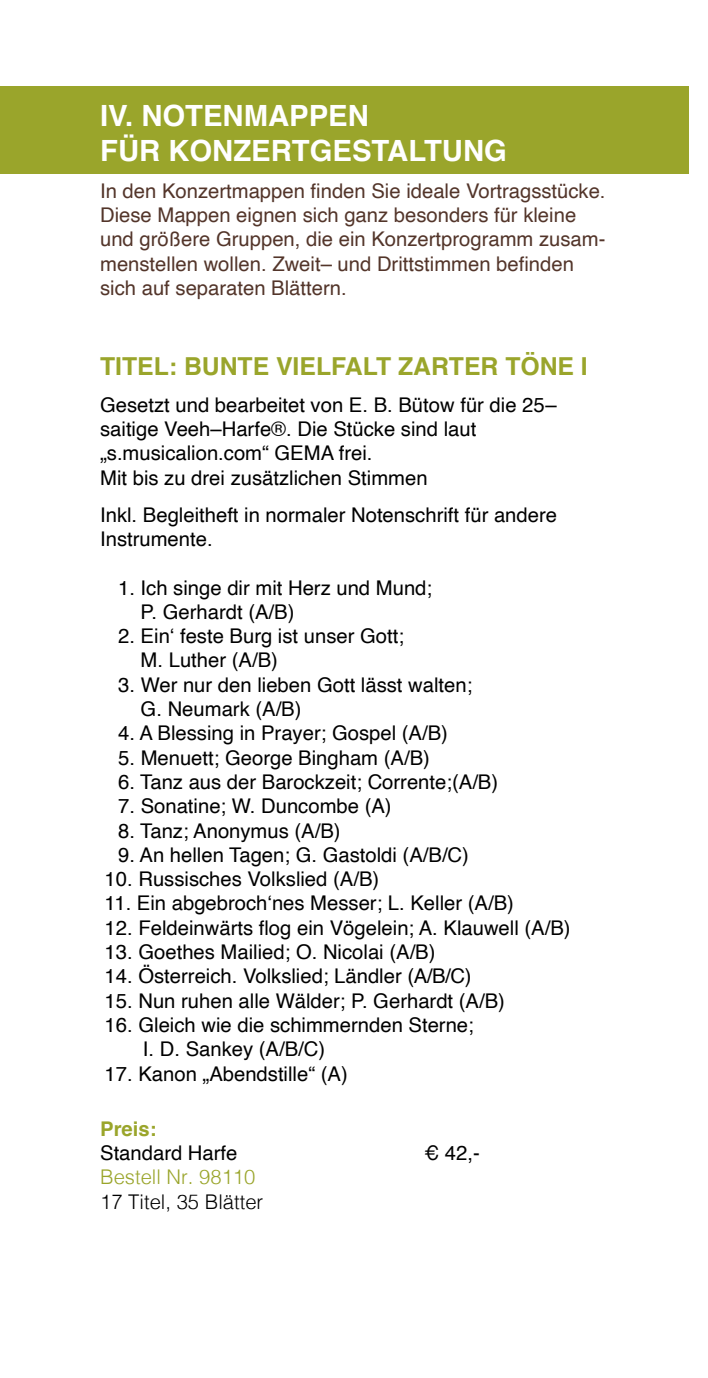
<style>
.page{position:relative;width:708px;height:1378px;background:#fff}
.page>*{position:absolute;margin:0;border:0;box-sizing:border-box;transform-origin:0 0}
.t1{font:700 29.25px/35.1px "Helvetica";color:#fff}
.t2{font:700 24.75px "Helvetica";color:#9aa52b}
.t3{font:20.25px/24.3px "Helvetica";color:#000}
.t4{font:20.25px/24.3px "Helvetica";color:#53352a}
.t5{font:300 20.25px "Helvetica";color:#000}
.t6{font:300 20.25px "Helvetica";color:#9aa52b}
.t7{font:700 20.25px "Helvetica";color:#9aa52b}
</style>
<div class="page">
<div style="left:0;top:86px;width:689px;height:87px;background:#9aa52b"></div>
<h1 class="t1" style="left:100px;top:98px;width:408px">IV. NOTENMAPPEN<br>FÜR KONZERTGESTALTUNG</h1>
<p class="t4" style="left:100px;top:179px;width:507px">In den Konzertmappen finden Sie ideale Vortragsstücke.<br>Diese Mappen eignen sich ganz besonders für kleine und größere Gruppen, die ein Konzertprogramm zusam&shy;menstellen wollen. Zweit– und Drittstimmen befinden sich auf separaten Blättern.</p>
<p class="t2" style="left:100px;top:346px;width:489px">TITEL: BUNTE VIELFALT ZARTER TÖNE I</p>
<p class="t3" style="left:100px;top:393px;width:458px">Gesetzt und bearbeitet von E. B. Bütow für die 25– saitige Veeh–Harfe®. Die Stücke sind laut „s.musicalion.com“ GEMA frei.<br>Mit bis zu drei zusätzlichen Stimmen</p>
<p class="t3" style="left:100px;top:503px;width:458px">Inkl. Begleitheft in normaler Notenschrift für andere<br>Instrumente.</p>
<p class="t3" style="left:141px;top:576px;width:293px;text-indent:-22px">1. Ich singe dir mit Herz und Mund;<br>P. Gerhardt (A/B)</p>
<p class="t3" style="left:141px;top:624px;width:265px;text-indent:-23px">2. Ein‘ feste Burg ist unser Gott;<br>M. Luther (A/B)</p>
<p class="t3" style="left:141px;top:673px;width:333px;text-indent:-22px">3. Wer nur den lieben Gott lässt walten;<br>G. Neumark (A/B)</p>
<p class="t3" style="left:118px;top:722px;width:331px">4. A Blessing in Prayer; Gospel (A/B)</p>
<p class="t3" style="left:118px;top:746px;width:313px">5. Menuett; George Bingham (A/B)</p>
<p class="t3" style="left:118px;top:770px;width:382px">6. Tanz aus der Barockzeit; Corrente;(A/B)</p>
<p class="t3" style="left:118px;top:794px;width:275px">7. Sonatine; W. Duncombe (A)</p>
<p class="t3" style="left:118px;top:819px;width:224px">8. Tanz; Anonymus (A/B)</p>
<p class="t3" style="left:118px;top:843px;width:352px">9. An hellen Tagen; G. Gastoldi (A/B/C)</p>
<p class="t3" style="left:105px;top:867px;width:276px">10. Russisches Volkslied (A/B)</p>
<p class="t3" style="left:105px;top:892px;width:411px">11. Ein abgebroch‘nes Messer; L. Keller (A/B)</p>
<p class="t3" style="left:105px;top:916px;width:467px">12. Feldeinwärts flog ein Vögelein; A. Klauwell (A/B)</p>
<p class="t3" style="left:105px;top:940px;width:332px">13. Goethes Mailied; O. Nicolai (A/B)</p>
<p class="t3" style="left:105px;top:965px;width:368px">14. Österreich. Volkslied; Ländler (A/B/C)</p>
<p class="t3" style="left:105px;top:989px;width:402px">15. Nun ruhen alle Wälder; P. Gerhardt (A/B)</p>
<p class="t3" style="left:143px;top:1013px;width:332px;text-indent:-38px">16. Gleich wie die schimmernden Sterne;<br>I. D. Sankey (A/B/C)</p>
<p class="t3" style="left:105px;top:1062px;width:245px">17. Kanon „Abendstille“ (A)</p>
<p class="t7" style="left:100px;top:1112px;width:58px">Preis:</p>
<p class="t3" style="left:100px;top:1141px;width:139px">Standard Harfe</p>
<p class="t3" style="left:424px;top:1141px;width:57px">€ 42,-</p>
<p class="t6" style="left:100px;top:1160px;width:157px">Bestell Nr. 98110</p>
<p class="t5" style="left:100px;top:1184px;width:165px">17 Titel, 35 Blätter</p>
</div>
